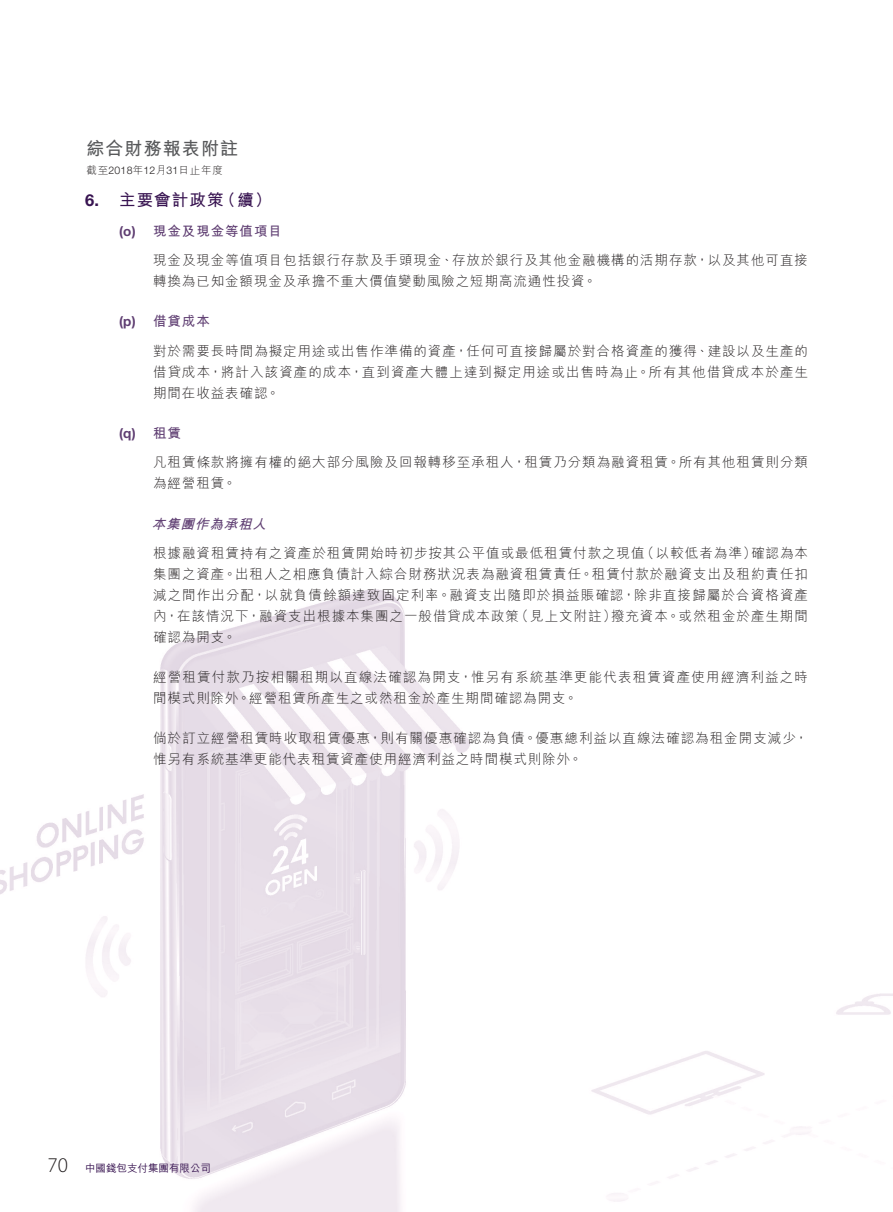
<style>
.page{position:relative;width:893px;height:1212px;background:#fff}
.page>*{position:absolute;margin:0;border:0;box-sizing:border-box;transform-origin:0 0}
.t1{font:700 18px "M Hei HK";letter-spacing:.06em;color:#57585a}
.t2{font:700 16.5px "M Hei HK";letter-spacing:.07em;color:#381451}
.t3{font:300 13.5px/21px "M Hei HK";letter-spacing:.07em;color:#231f20}
.t4{font:300 13.5px/21px "M Hei HK";letter-spacing:.09em;color:#231f20}
.t5{font:italic 700 13.5px "M Hei HK";color:#5f3e72}
.t6{font:700 13.5px "Helvetica Neue LT Std";color:#5f3e72}
.t7{font:300 10.5px "M Hei HK";letter-spacing:.075em;color:#231f20}
.t8{font:500 10.5px "M Hei HK";color:#381451}
.s1{font-family:"Helvetica Neue LT Std"}
.s2{font-family:"Helvetica Neue LT Std";font-weight:700;color:#5f3e72}
.s3{font-weight:700;color:#5f3e72}
.s4{font-family:"M Hei HK"}
.s5{font-family:"Myriad Pro";font-weight:300;font-size:21px;color:#231f20}
</style>
<div class="page">
<img style="left:0;top:589px;width:893px;height:623px">
<h1 class="t1" style="left:86px;top:136px;width:153px">綜合財務報表附註</h1>
<p class="t7" style="left:86px;top:165px;width:138px">截至<span class="s1">2018</span>年<span class="s1">12</span>月<span class="s1">31</span>日止年度</p>
<p class="t2" style="left:85px;top:188px;width:188px"><span class="s1">6.</span> 主要會計政策（續）</p>
<p class="t3" style="left:153px;top:216px;width:656px;line-height:29.5px;text-indent:-34px"><span class="s2">(o)</span> <span class="s3">現金及現金等值項目<br></span>現金及現金等值項目包括銀行存款及手頭現金、存放於銀行及其他金融機構的活期存款，以及其他可直接</p>
<p class="t3" style="left:153px;top:270px;width:445px">轉換為已知金額現金及承擔不重大價值變動風險之短期高流通性投資。</p>
<p class="t3" style="left:153px;top:306px;width:656px;line-height:29.5px;text-indent:-34px"><span class="s2">(p)</span> <span class="s3">借貸成本<br></span>對於需要長時間為擬定用途或出售作準備的資產，任何可直接歸屬於對合格資產的獲得、建設以及生產的</p>
<p class="t3" style="left:153px;top:361px;width:656px">借貸成本，將計入該資產的成本，直到資產大體上達到擬定用途或出售時為止。所有其他借貸成本於產生期間在收益表確認。</p>
<p class="t6" style="left:119px;top:425px;width:63px">(q) <span class="s4">租賃</span></p>
<p class="t3" style="left:153px;top:452px;width:656px">凡租賃條款將擁有權的絕大部分風險及回報轉移至承租人，租賃乃分類為融資租賃。所有其他租賃則分類為經營租賃。</p>
<p class="t5" style="left:152px;top:514px;width:121px">本集團作為承租人</p>
<p class="t3" style="left:153px;top:542px;width:656px;text-align:justify">根據融資租賃持有之資產於租賃開始時初步按其公平值或最低租賃付款之現值（以較低者為準）確認為本集團之資產。出租人之相應負債計入綜合財務狀況表為融資租賃責任。租賃付款於融資支出及租約責任扣減之間作出分配，以就負債餘額達致固定利率。融資支出隨即於損益賬確認，除非直接歸屬於合資格資產內，在該情況下，融資支出根據本集團之一般借貸成本政策（見上文附註）撥充資本。或然租金於產生期間確認為開支。</p>
<p class="t4" style="left:153px;top:667px;width:656px">經營租賃付款乃按相關租期以直線法確認為開支，惟另有系統基準更能代表租賃資產使用經濟利益之時間模式則除外。經營租賃所產生之或然租金於產生期間確認為開支。</p>
<p class="t3" style="left:153px;top:728px;width:656px">倘於訂立經營租賃時收取租賃優惠，則有關優惠確認為負債。優惠總利益以直線法確認為租金開支減少，惟另有系統基準更能代表租賃資產使用經濟利益之時間模式則除外。</p>
<p class="t8" style="left:48px;top:1160px;width:165px"><span class="s5">70</span> 中國錢包支付集團有限公司</p>
</div>
